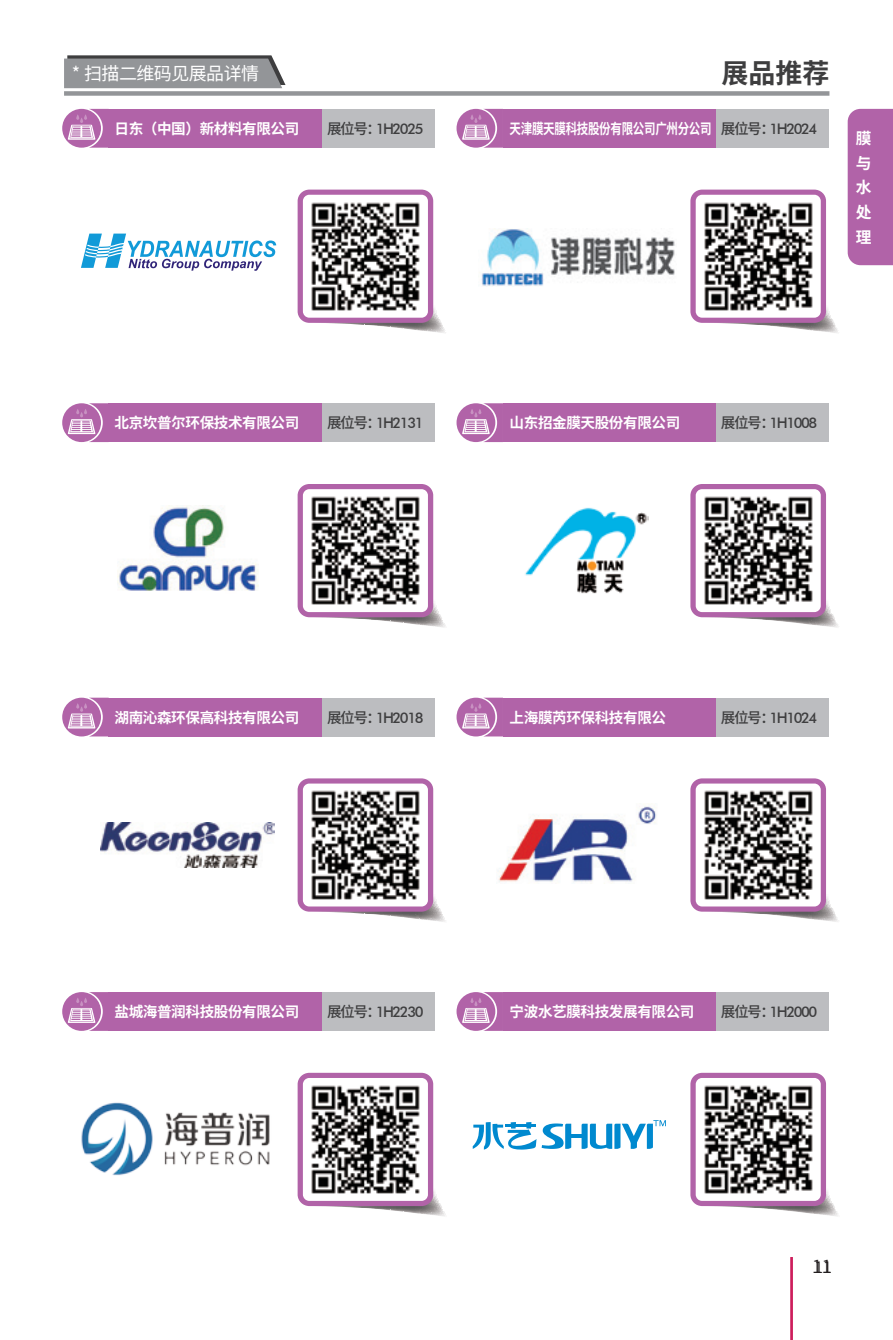
<style>
.page{position:relative;width:893px;height:1340px;background:#fff}
.page>*{position:absolute;margin:0;border:0;box-sizing:border-box;transform-origin:0 0}
.t1{font:700 27px "Source Han Sans CN";color:#3e3e3f}
.t2{font:18px "Source Han Sans CN";letter-spacing:-.03em;color:#fff}
.t3{font:18px "Source Han Sans CN";color:#231f20}
.t4{font:700 15.75px/24.8px "Source Han Sans CN";color:#fff;text-align:justify}
.t5{font:15.75px "Source Han Sans CN";color:#231f20}
.t6{font:700 14.62px "Source Han Sans CN";letter-spacing:-.03em;color:#fff}
.t7{font:500 14.62px "Futura BT";letter-spacing:-.1em;color:#3e3e3f}
.t8{font:700 14.62px "Source Han Sans CN";letter-spacing:-.03em;color:#fff;scale:.79 1}
.s1{font-family:"Source Han Sans CN"}
</style>
<div class="page">
<svg style="left:64px;top:55px;width:222px;height:33px;background:#8e9093"></svg>
<div style="left:64px;top:91px;width:765px;height:5px;background:#939598"></div>
<hr style="left:790px;top:1256px;width:3px;height:83px;background:#cd1e5c">
<svg style="left:328px;top:305px;width:118px;height:28px"></svg>
<div style="left:298px;top:190px;width:135px;height:133px;background:#b163a8;border-radius:12px"></div>
<div style="left:303px;top:195px;width:125px;height:123px;background:#fff;border-radius:6px"></div>
<img style="left:311px;top:202px;width:109px;height:109px">
<svg style="left:721px;top:305px;width:117px;height:28px"></svg>
<div style="left:690px;top:190px;width:136px;height:133px;background:#b163a8;border-radius:12px"></div>
<div style="left:696px;top:195px;width:125px;height:123px;background:#fff;border-radius:6px"></div>
<img style="left:704px;top:202px;width:109px;height:109px">
<div style="left:503px;top:109px;width:323px;height:39px;background:#b163a8"></div>
<div style="left:108px;top:109px;width:324px;height:39px;background:#b163a8"></div>
<div style="left:62px;top:109px;width:39px;height:39px;background:#b163a8;border-radius:50%"></div>
<svg style="left:68px;top:109px;width:40px;height:39px"></svg>
<svg style="left:456px;top:109px;width:39px;height:39px"></svg>
<svg style="left:462px;top:109px;width:41px;height:39px;background:#c388bc"></svg>
<svg style="left:81px;top:233px;width:195px;height:38px"></svg>
<svg style="left:312px;top:600px;width:134px;height:28px"></svg>
<div style="left:298px;top:484px;width:135px;height:133px;background:#b163a8;border-radius:12px"></div>
<div style="left:303px;top:489px;width:125px;height:123px;background:#fff;border-radius:6px"></div>
<img style="left:311px;top:496px;width:109px;height:109px">
<svg style="left:705px;top:600px;width:133px;height:28px"></svg>
<div style="left:690px;top:484px;width:136px;height:133px;background:#b163a8;border-radius:12px"></div>
<div style="left:696px;top:489px;width:125px;height:123px;background:#fff;border-radius:6px"></div>
<img style="left:704px;top:496px;width:109px;height:109px">
<div style="left:503px;top:403px;width:323px;height:39px;background:#b163a8"></div>
<div style="left:108px;top:403px;width:324px;height:39px;background:#b163a8"></div>
<div style="left:62px;top:403px;width:39px;height:39px;background:#b163a8;border-radius:50%"></div>
<svg style="left:68px;top:403px;width:40px;height:39px"></svg>
<svg style="left:456px;top:403px;width:39px;height:39px"></svg>
<svg style="left:462px;top:403px;width:41px;height:39px;background:#c388bc"></svg>
<svg style="left:312px;top:894px;width:134px;height:28px"></svg>
<div style="left:298px;top:778px;width:135px;height:133px;background:#b163a8;border-radius:12px"></div>
<div style="left:303px;top:783px;width:125px;height:123px;background:#fff;border-radius:6px"></div>
<img style="left:311px;top:790px;width:109px;height:110px">
<svg style="left:705px;top:894px;width:134px;height:28px"></svg>
<div style="left:690px;top:778px;width:136px;height:133px;background:#b163a8;border-radius:12px"></div>
<div style="left:696px;top:783px;width:125px;height:123px;background:#fff;border-radius:6px"></div>
<img style="left:704px;top:790px;width:109px;height:110px">
<div style="left:503px;top:697px;width:323px;height:39px;background:#b163a8"></div>
<div style="left:108px;top:697px;width:324px;height:39px;background:#b163a8"></div>
<div style="left:62px;top:697px;width:39px;height:39px;background:#b163a8;border-radius:50%"></div>
<svg style="left:68px;top:697px;width:41px;height:39px"></svg>
<svg style="left:456px;top:697px;width:39px;height:39px"></svg>
<svg style="left:462px;top:697px;width:41px;height:39px;background:#c489bd"></svg>
<svg style="left:312px;top:1188px;width:134px;height:28px"></svg>
<div style="left:298px;top:1072px;width:135px;height:134px;background:#b163a8;border-radius:12px"></div>
<div style="left:303px;top:1077px;width:125px;height:123px;background:#fff;border-radius:6px"></div>
<img style="left:311px;top:1085px;width:109px;height:109px">
<svg style="left:705px;top:1189px;width:133px;height:27px"></svg>
<div style="left:690px;top:1072px;width:136px;height:134px;background:#b163a8;border-radius:12px"></div>
<div style="left:696px;top:1077px;width:125px;height:123px;background:#fff;border-radius:6px"></div>
<img style="left:704px;top:1085px;width:109px;height:109px">
<div style="left:503px;top:992px;width:323px;height:38px;background:#b163a8"></div>
<div style="left:108px;top:992px;width:324px;height:38px;background:#b163a8"></div>
<div style="left:62px;top:992px;width:39px;height:38px;background:#b163a8;border-radius:50%"></div>
<svg style="left:68px;top:992px;width:40px;height:38px"></svg>
<div style="left:456px;top:992px;width:39px;height:38px;background:#b163a8;border-radius:50%"></div>
<svg style="left:462px;top:992px;width:41px;height:38px"></svg>
<img style="left:481px;top:229px;width:194px;height:57px">
<img style="left:525px;top:507px;width:123px;height:87px">
<img style="left:498px;top:806px;width:159px;height:76px">
<img style="left:81px;top:1102px;width:189px;height:74px">
<svg style="left:473px;top:1122px;width:63px;height:27px"></svg>
<hr style="left:568px;top:1134px;width:17px;height:3px;background:#0089cf">
<svg style="left:542px;top:1123px;width:29px;height:26px"></svg>
<svg style="left:582px;top:1120px;width:84px;height:29px"></svg>
<img style="left:118px;top:505px;width:140px;height:86px">
<img style="left:101px;top:822px;width:174px;height:45px">
<div style="left:848px;top:109px;width:45px;height:156px;background:#b163a8"></div>
<div style="left:323px;top:109px;width:112px;height:39px;background:#bcbdc0"></div>
<div style="left:717px;top:109px;width:112px;height:39px;background:#bcbdc0"></div>
<div style="left:323px;top:403px;width:112px;height:39px;background:#bcbdc0"></div>
<div style="left:717px;top:403px;width:112px;height:39px;background:#bcbdc0"></div>
<div style="left:323px;top:697px;width:112px;height:39px;background:#bcbdc0"></div>
<div style="left:717px;top:697px;width:112px;height:39px;background:#bcbdc0"></div>
<div style="left:323px;top:992px;width:112px;height:38px;background:#bcbdc0"></div>
<div style="left:717px;top:992px;width:112px;height:38px;background:#bcbdc0"></div>
<p class="t2" style="left:72px;top:63px;width:189px">* 扫描二维码见展品详情</p>
<h1 class="t1" style="left:721px;top:57px;width:109px">展品推荐</h1>
<p class="t6" style="left:115px;top:120px;width:186px">日东（中国）新材料有限公司</p>
<p class="t8" style="left:510px;top:120px;width:257px">天津膜天膜科技股份有限公司广州分公司</p>
<p class="t7" style="left:327px;top:120px;width:98px"><span class="s1">展位号：</span>1H2025</p>
<p class="t7" style="left:721px;top:120px;width:98px"><span class="s1">展位号：</span>1H2024</p>
<p class="t4" style="left:856px;top:126px;width:17px">膜与水处理</p>
<p class="t6" style="left:115px;top:414px;width:186px">北京坎普尔环保技术有限公司</p>
<p class="t6" style="left:510px;top:414px;width:172px">山东招金膜天股份有限公司</p>
<p class="t7" style="left:327px;top:414px;width:98px"><span class="s1">展位号：</span>1H2131</p>
<p class="t7" style="left:721px;top:414px;width:98px"><span class="s1">展位号：</span>1H1008</p>
<p class="t6" style="left:115px;top:709px;width:186px">湖南沁森环保高科技有限公司</p>
<p class="t6" style="left:510px;top:709px;width:158px">上海膜芮环保科技有限公</p>
<p class="t7" style="left:327px;top:708px;width:98px"><span class="s1">展位号：</span>1H2018</p>
<p class="t7" style="left:721px;top:708px;width:98px"><span class="s1">展位号：</span>1H1024</p>
<p class="t6" style="left:115px;top:1003px;width:186px">盐城海普润科技股份有限公司</p>
<p class="t6" style="left:510px;top:1003px;width:186px">宁波水艺膜科技发展有限公司</p>
<p class="t7" style="left:327px;top:1002px;width:98px"><span class="s1">展位号：</span>1H2230</p>
<p class="t7" style="left:721px;top:1002px;width:98px"><span class="s1">展位号：</span>1H2000</p>
<p class="t3" style="left:812px;top:1256px;width:21px">11</p>
<p class="t5" style="left:814px;top:1258px;width:19px">11</p>
</div>
